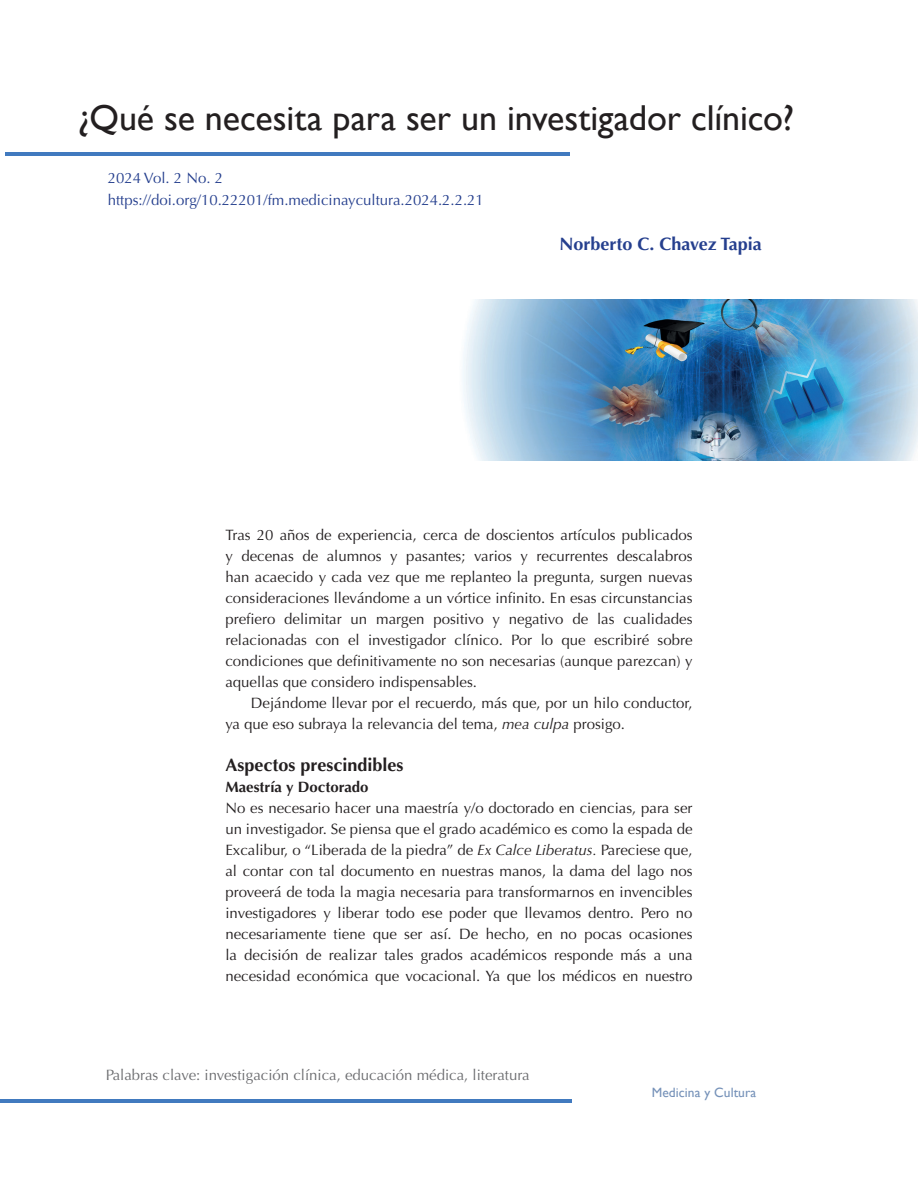
<style>
.page{position:relative;width:918px;height:1188px;background:#fff}
.page>*{position:absolute;margin:0;border:0;box-sizing:border-box;transform-origin:0 0}
.t1{font:36px "Gill Sans";letter-spacing:-.005em;color:#231f20}
.t2{font:700 18px "Optima";color:#231f20}
.t3{font:700 18px "Optima";color:#253f8e}
.t4{font:15px/21px "Optima";color:#231f20;text-align:justify}
.t5{font:15px/22.2px "Optima";color:#253f8e}
.t6{font:15px "Optima";color:#6c6d70}
.t7{font:700 15px "Optima";color:#231f20}
.t8{font:13.5px "Gill Sans";letter-spacing:.005em;color:#7692b9}
.s1{font-style:italic}
</style>
<div class="page">
<hr style="left:0;top:1100px;width:572px;height:3px;background:#417abf">
<hr style="left:6px;top:152px;width:564px;height:3px;background:#417abf">
<img style="left:463px;top:299px;width:455px;height:161px">
<h1 class="t1" style="left:78px;top:97px;width:718px">¿Qué se necesita para ser un investigador clínico?</h1>
<p class="t5" style="left:108px;top:167px;width:378px">2024 Vol. 2 No. 2 https://doi.org/10.22201/fm.medicinaycultura.2024.2.2.21</p>
<p class="t3" style="left:560px;top:234px;width:204px">Norberto C. Chavez Tapia</p>
<p class="t4" style="left:225px;top:524px;width:469px">Tras 20 años de experiencia, cerca de doscientos artículos publicados y decenas de alumnos y pasantes; varios y recurrentes descalabros han acaecido y cada vez que me replanteo la pregunta, surgen nuevas consideraciones llevándome a un vórtice infinito. En esas circunstancias prefiero delimitar un margen positivo y negativo de las cualidades relacionadas con el investigador clínico. Por lo que escribiré sobre condiciones que definitivamente no son necesarias (aunque parezcan) y aquellas que considero indispensables.</p>
<p class="t4" style="left:225px;top:692px;width:469px;text-indent:26px">Dejándome llevar por el recuerdo, más que, por un hilo conductor, ya que eso subraya la relevancia del tema, <span class="s1">mea culpa</span> prosigo.</p>
<p class="t2" style="left:225px;top:754px;width:180px">Aspectos prescindibles</p>
<p class="t7" style="left:225px;top:778px;width:145px">Maestría y Doctorado</p>
<p class="t4" style="left:225px;top:797px;width:469px">No es necesario hacer una maestría y/o doctorado en ciencias, para ser un investigador. Se piensa que el grado académico es como la espada de Excalibur, o “Liberada de la piedra” de <span class="s1">Ex Calce Liberatus.</span> Pareciese que, al contar con tal documento en nuestras manos, la dama del lago nos proveerá de toda la magia necesaria para transformarnos en invencibles investigadores y liberar todo ese poder que llevamos dentro. Pero no necesariamente tiene que ser así. De hecho, en no pocas ocasiones la decisión de realizar tales grados académicos responde más a una necesidad económica que vocacional. Ya que los médicos en nuestro</p>
<p class="t6" style="left:106px;top:1066px;width:425px">Palabras clave: investigación clínica, educación médica, literatura</p>
<p class="t8" style="left:652px;top:1084px;width:106px">Medicina y Cultura</p>
</div>
